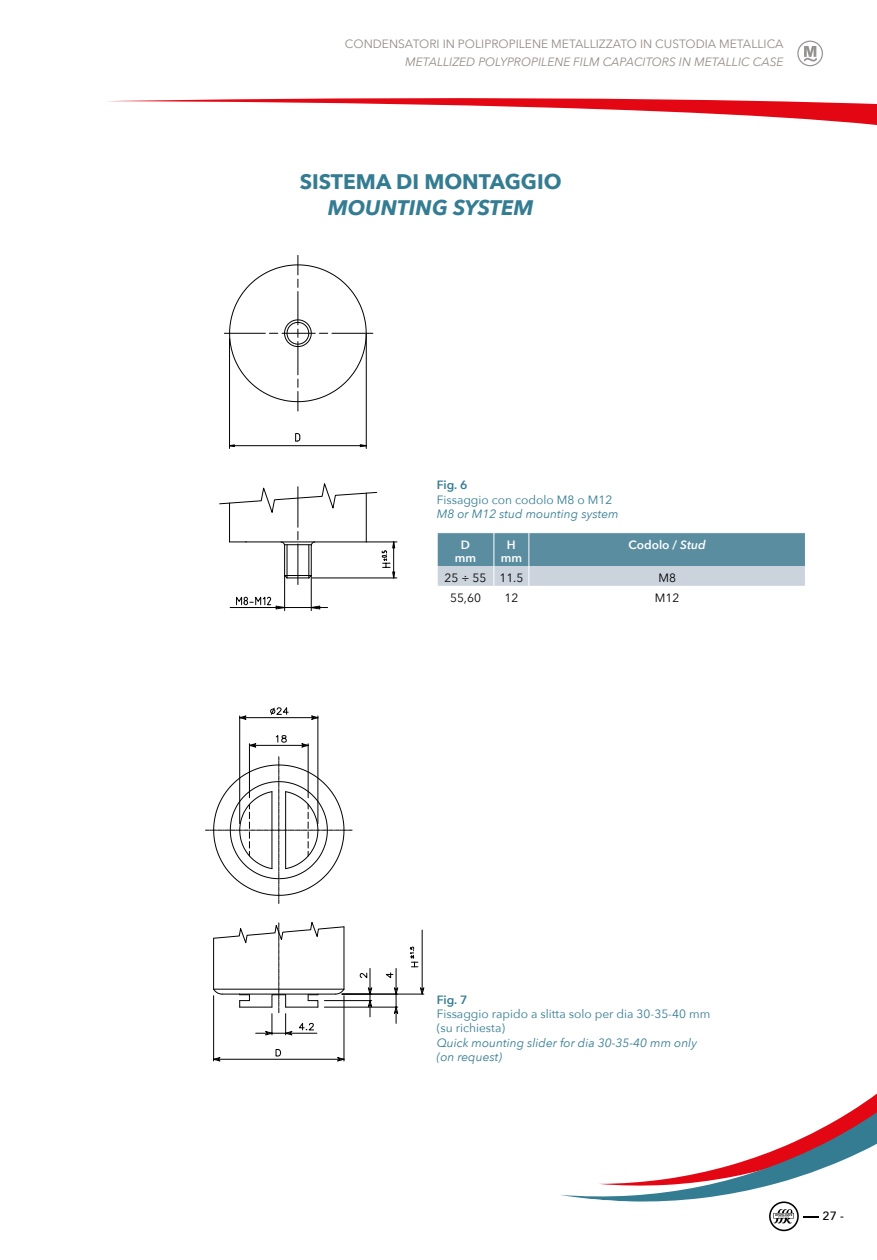
<style>
.page{position:relative;width:877px;height:1260px;background:#fff}
.page>*{position:absolute;margin:0;border:0;box-sizing:border-box;transform-origin:0 0}
.t1{font:700 21px "Avenir Next";color:#347c92}
.t2{font:italic 700 21px "Avenir Next";color:#347c92}
.t3{font:12px/14.4px "Avenir Next";color:#347c92}
.t4{font:italic 12px/14.4px "Avenir Next";color:#347c92}
.t5{font:12px "Avenir Next";color:#958b87}
.t6{font:italic 12px "Avenir Next";color:#958b87}
.t7{font:12px "Avenir Next";color:#000}
.t8{font:600 12px/13.5px "Avenir Next";color:#fff;text-align:center}
.t9{font:600 12px "Avenir Next";letter-spacing:-.01em;color:#347c92}
.t10{font:500 12px "Avenir Next";color:#000}
.s1{font-style:italic}
</style>
<div class="page">
<svg style="left:107px;top:98px;width:770px;height:27px"></svg>
<svg style="left:560px;top:1093px;width:317px;height:108px"></svg>
<svg style="left:797px;top:41px;width:26px;height:25px"></svg>
<svg style="left:769px;top:1201px;width:49px;height:29px"></svg>
<hr style="left:422px;top:929px;width:1px;height:64px;background:#000">
<svg style="left:420px;top:986px;width:4px;height:9px"></svg>
<svg style="left:410px;top:946px;width:8px;height:21px"></svg>
<hr style="left:342px;top:993px;width:82px;height:1px;background:#000">
<svg style="left:205px;top:756px;width:147px;height:147px"></svg>
<svg style="left:213px;top:922px;width:132px;height:113px"></svg>
<hr style="left:324px;top:1006px;width:74px;height:1px;background:#000">
<hr style="left:396px;top:968px;width:1px;height:55px;background:#000">
<svg style="left:386px;top:972px;width:7px;height:6px"></svg>
<svg style="left:394px;top:1005px;width:4px;height:9px"></svg>
<svg style="left:394px;top:986px;width:4px;height:9px"></svg>
<hr style="left:239px;top:715px;width:1px;height:108px;background:#000">
<hr style="left:318px;top:715px;width:1px;height:108px;background:#000">
<hr style="left:240px;top:717px;width:78px;height:1px;background:#000">
<svg style="left:270px;top:707px;width:18px;height:7px"></svg>
<svg style="left:239px;top:715px;width:8px;height:5px"></svg>
<svg style="left:310px;top:715px;width:9px;height:4px"></svg>
<hr style="left:308px;top:743px;width:1px;height:54px;background:#000">
<hr style="left:249px;top:743px;width:1px;height:54px;background:#000">
<hr style="left:249px;top:745px;width:59px;height:1px;background:#000">
<svg style="left:276px;top:735px;width:11px;height:7px"></svg>
<svg style="left:300px;top:743px;width:9px;height:4px"></svg>
<svg style="left:248px;top:743px;width:9px;height:4px"></svg>
<hr style="left:213px;top:995px;width:1px;height:65px;background:#000">
<hr style="left:344px;top:995px;width:1px;height:65px;background:#000">
<hr style="left:214px;top:1058px;width:130px;height:1px;background:#000">
<svg style="left:276px;top:1049px;width:5px;height:7px"></svg>
<svg style="left:213px;top:1057px;width:8px;height:4px"></svg>
<svg style="left:336px;top:1056px;width:9px;height:5px"></svg>
<hr style="left:324px;top:1000px;width:48px;height:1px;background:#000">
<hr style="left:342px;top:993px;width:30px;height:1px;background:#000">
<hr style="left:370px;top:968px;width:1px;height:48px;background:#000">
<svg style="left:360px;top:972px;width:7px;height:6px"></svg>
<svg style="left:368px;top:986px;width:4px;height:22px"></svg>
<svg style="left:219px;top:483px;width:158px;height:31px"></svg>
<hr style="left:298px;top:544px;width:1px;height:40px;background:#000">
<hr style="left:298px;top:486px;width:1px;height:41px;background:#000">
<hr style="left:229px;top:503px;width:1px;height:39px;background:#000">
<hr style="left:366px;top:493px;width:1px;height:49px;background:#000">
<hr style="left:224px;top:333px;width:41px;height:1px;background:#000">
<hr style="left:332px;top:333px;width:41px;height:1px;background:#000">
<svg style="left:229px;top:531px;width:138px;height:48px"></svg>
<hr style="left:311px;top:575px;width:1px;height:35px;background:#000">
<hr style="left:284px;top:575px;width:1px;height:35px;background:#000">
<hr style="left:230px;top:607px;width:98px;height:1px;background:#000">
<hr style="left:366px;top:541px;width:31px;height:1px;background:#000">
<hr style="left:312px;top:577px;width:85px;height:1px;background:#000">
<svg style="left:236px;top:596px;width:50px;height:13px"></svg>
<svg style="left:310px;top:605px;width:10px;height:4px"></svg>
<svg style="left:229px;top:255px;width:138px;height:156px"></svg>
<hr style="left:229px;top:338px;width:1px;height:110px;background:#000">
<hr style="left:366px;top:334px;width:1px;height:114px;background:#000">
<svg style="left:382px;top:541px;width:13px;height:38px"></svg>
<svg style="left:230px;top:433px;width:137px;height:14px"></svg>
<svg style="left:437px;top:532px;width:368px;height:54px;background:#8aabba"></svg>
<p class="t5" style="left:345px;top:34px;width:440px">CONDENSATORI IN POLIPROPILENE METALLIZZATO IN CUSTODIA METALLICA</p>
<p class="t6" style="left:405px;top:52px;width:380px">METALLIZED POLYPROPILENE FILM CAPACITORS IN METALLIC CASE</p>
<h1 class="t1" style="left:300px;top:164px;width:263px">SISTEMA DI MONTAGGIO</h1>
<h1 class="t2" style="left:328px;top:189px;width:207px">MOUNTING SYSTEM</h1>
<p class="t9" style="left:437px;top:474px;width:32px">Fig. 6</p>
<p class="t3" style="left:437px;top:491px;width:177px">Fissaggio con codolo M8 o M12</p>
<p class="t4" style="left:437px;top:506px;width:183px">M8 or M12 stud mounting system</p>
<p class="t8" style="left:455px;top:537px;width:23px">D mm</p>
<p class="t8" style="left:501px;top:537px;width:23px">H mm</p>
<p class="t8" style="left:628px;top:537px;width:79px">Codolo / <span class="s1">Stud</span></p>
<p class="t7" style="left:445px;top:567px;width:80px">25 ÷ 55 11.5</p>
<p class="t7" style="left:658px;top:567px;width:19px">M8</p>
<p class="t7" style="left:450px;top:587px;width:32px">55,60</p>
<p class="t7" style="left:504px;top:587px;width:15px">12</p>
<p class="t7" style="left:655px;top:587px;width:26px">M12</p>
<p class="t9" style="left:437px;top:988px;width:32px">Fig. 7</p>
<p class="t3" style="left:437px;top:1005px;width:275px">Fissaggio rapido a slitta solo per dia 30-35-40 mm (su richiesta)</p>
<p class="t4" style="left:437px;top:1034px;width:262px">Quick mounting slider for dia 30-35-40 mm only (on request)</p>
<p class="t10" style="left:822px;top:1205px;width:23px">27 -</p>
</div>
